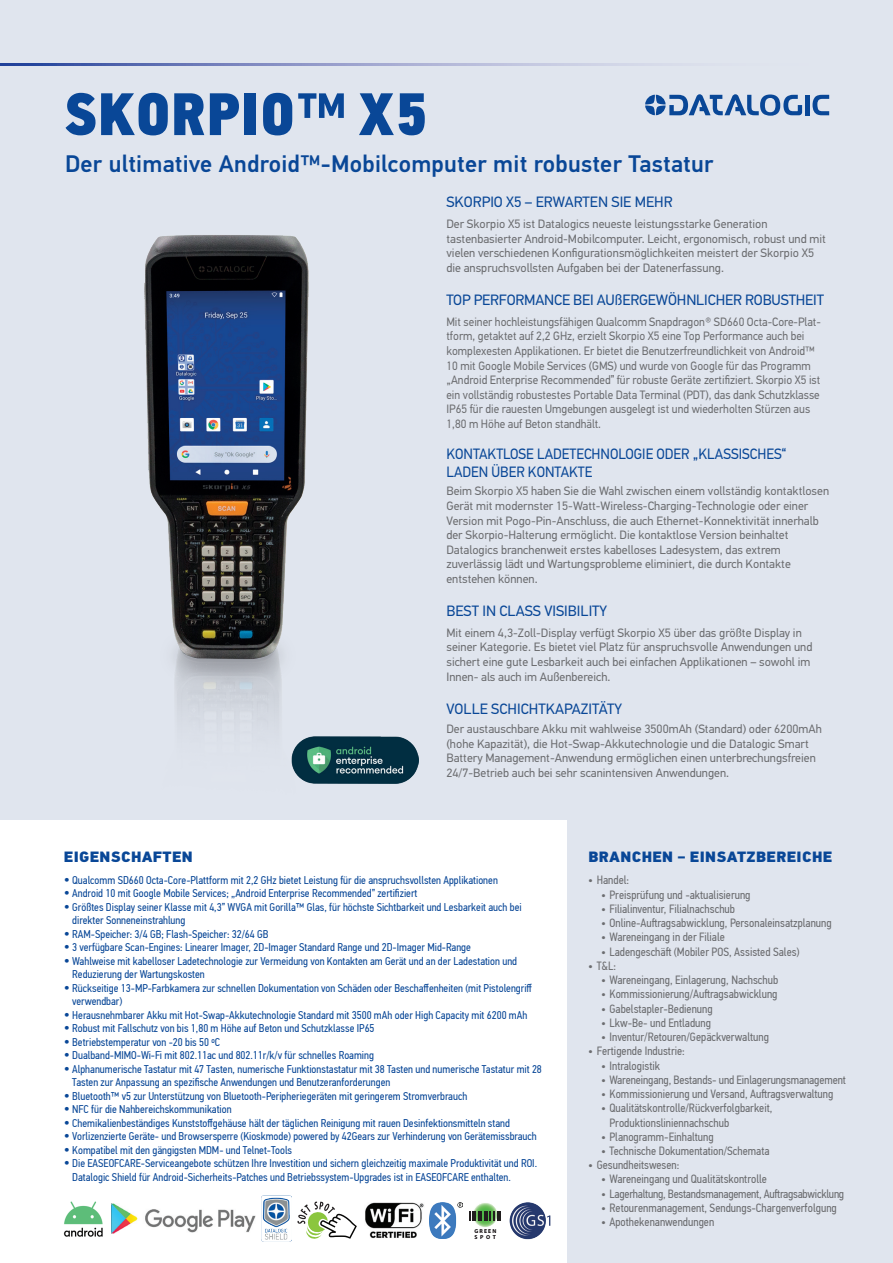
<style>
.page{position:relative;width:893px;height:1263px;background:#fff}
.page>*{position:absolute;margin:0;border:0;box-sizing:border-box;transform-origin:0 0}
.t1{font:60px "PF Din Text Cond Pro X Black";letter-spacing:.01em;color:#094797}
.t2{font:500 24px "PF Din Text Pro";letter-spacing:.01em;color:#094797}
.t3{font:15px "PF Din Text Pro";color:#094797}
.t4{font:15px/18px "PF Din Text Pro";color:#094797;scale:.94 1}
.t5{font:900 15px "PF Din Text Pro";letter-spacing:.02em;color:#094797}
.t6{font:12.15px/14.5px "PF Din Text Pro";color:#6c6d70}
.t7{font:12.15px/14.5px "PF Din Text Pro";color:#6c6d70;scale:.94 1}
.t8{font:12px/14.2px "PF Din Text Cond Pro";color:#6c6d70}
.t9{font:12px "PF Din Text Cond Pro";letter-spacing:-.02em;color:#6c6d70}
.t10{font:11.25px/13.5px "PF Din Text Cond Pro";color:#094797}
.t11{font:700 5.7px/5.7px "Myriad Pro";letter-spacing:.2em;color:#080205}
.s1{font-family:"PF Din Text Cond Pro";font-weight:700}
.s2{font-size:15px}
</style>
<div class="page">
<div style="left:0;top:0;width:893px;height:1262px;background:#e0e5ee"></div>
<svg style="left:0;top:64px;width:652px;height:1px"></svg>
<img style="left:144px;top:235px;width:275px;height:549px">
<div style="left:0;top:820px;width:567px;height:442px;background:#fff"></div>
<div style="left:805px;top:95px;width:5px;height:20px;background:#094797"></div>
<svg style="left:812px;top:95px;width:17px;height:20px"></svg>
<svg style="left:645px;top:94px;width:157px;height:22px"></svg>
<img style="left:429px;top:1203px;width:33px;height:35px">
<img style="left:509px;top:1202px;width:42px;height:38px">
<svg style="left:472px;top:1202px;width:25px;height:25px"></svg>
<svg style="left:469px;top:1211px;width:7px;height:10px"></svg>
<hr style="left:478px;top:1211px;width:4px;height:10px;background:#211e1e">
<hr style="left:484px;top:1211px;width:4px;height:10px;background:#211e1e">
<svg style="left:490px;top:1211px;width:10px;height:10px"></svg>
<img style="left:365px;top:1202px;width:59px;height:36px">
<svg style="left:297px;top:1201px;width:60px;height:38px"></svg>
<img style="left:262px;top:1195px;width:30px;height:46px">
<img style="left:63px;top:1201px;width:40px;height:36px">
<img style="left:112px;top:1204px;width:144px;height:29px">
<h1 class="t1" style="left:64px;top:77px;width:365px">SKORPIO<span class="s1">™</span> X5</h1>
<h2 class="t2" style="left:65px;top:150px;width:650px">Der ultimative Android™-Mobilcomputer mit robuster Tastatur</h2>
<h3 class="t3" style="left:446px;top:193px;width:228px">SKORPIO X5 – ERWARTEN SIE MEHR</h3>
<p class="t6" style="left:446px;top:217px;width:381px">Der Skorpio X5 ist Datalogics neueste leistungsstarke Generation tastenbasierter Android-Mobilcomputer. Leicht, ergonomisch, robust und mit vielen verschiedenen Konfigurationsmöglichkeiten meistert der Skorpio X5 die anspruchsvollsten Aufgaben bei der Datenerfassung.</p>
<h3 class="t3" style="left:446px;top:291px;width:379px">TOP PERFORMANCE BEI AUßERGEWÖHNLICHER ROBUSTHEIT</h3>
<p class="t7" style="left:446px;top:314px;width:400px">Mit seiner hochleistungsfähigen Qualcomm Snapdragon® SD660 Octa-Core-Plat&shy;tform, getaktet auf 2,2 GHz, erzielt Skorpio X5 eine Top Performance auch bei komplexesten Applikationen. Er bietet die Benutzerfreundlichkeit von Android™ 10 mit Google Mobile Services (GMS) und wurde von Google für das Programm „Android Enterprise Recommended” für robuste Geräte zertifiziert. Skorpio X5 ist ein vollständig robustestes Portable Data Terminal (PDT), das dank Schutzklasse IP65 für die rauesten Umgebungen ausgelegt ist und wiederholten Stürzen aus 1,80 m Höhe auf Beton standhält.</p>
<h3 class="t4" style="left:446px;top:445px;width:363px">KONTAKTLOSE LADETECHNOLOGIE ODER „KLASSISCHES“<br>LADEN ÜBER KONTAKTE</h3>
<p class="t6" style="left:446px;top:484px;width:384px">Beim Skorpio X5 haben Sie die Wahl zwischen einem vollständig kontaktlosen Gerät mit modernster 15-Watt-Wireless-Charging-Technologie oder einer Version mit Pogo-Pin-Anschluss, die auch Ethernet-Konnektivität innerhalb der Skorpio-Halterung ermöglicht. Die kontaktlose Version beinhaltet Datalogics branchenweit erstes kabelloses Ladesystem, das extrem zuverlässig lädt und Wartungsprobleme eliminiert, die durch Kontakte entstehen können.</p>
<h3 class="t3" style="left:446px;top:602px;width:162px">BEST IN CLASS VISIBILITY</h3>
<p class="t6" style="left:446px;top:625px;width:367px">Mit einem 4,3-Zoll-Display verfügt Skorpio X5 über das größte Display in seiner Kategorie. Es bietet viel Platz für anspruchsvolle Anwendungen und sichert eine gute Lesbarkeit auch bei einfachen Applikationen – sowohl im Innen- als auch im Außenbereich.</p>
<h3 class="t3" style="left:446px;top:700px;width:177px">VOLLE SCHICHTKAPAZITÄTY</h3>
<p class="t6" style="left:446px;top:722px;width:377px">Der austauschbare Akku mit wahlweise 3500mAh (Standard) oder 6200mAh (hohe Kapazität), die Hot-Swap-Akkutechnologie und die Datalogic Smart Battery Management-Anwendung ermöglichen einen unterbrechungsfreien 24/7-Betrieb auch bei sehr scanintensiven Anwendungen.</p>
<h3 class="t5" style="left:64px;top:847px;width:130px">EIGENSCHAFTEN</h3>
<p class="t10" style="left:64px;top:873px;width:436px"><span class="s2">•</span> Qualcomm SD660 Octa-Core-Plattform mit 2,2 GHz bietet Leistung für die anspruchsvollsten Applikationen</p>
<p class="t10" style="left:64px;top:886px;width:355px"><span class="s2">•</span> Android 10 mit Google Mobile Services; „Android Enterprise Recommended” zertifiziert</p>
<p class="t10" style="left:72px;top:900px;width:451px;text-indent:-9px"><span class="s2">•</span> Größtes Display seiner Klasse mit 4,3” WVGA mit Gorilla™ Glas, für höchste Sichtbarkeit und Lesbarkeit auch bei direkter Sonneneinstrahlung</p>
<p class="t10" style="left:64px;top:927px;width:206px"><span class="s2">•</span> RAM-Speicher: 3/4 GB; Flash-Speicher: 32/64 GB</p>
<p class="t10" style="left:64px;top:940px;width:409px"><span class="s2">•</span> 3 verfügbare Scan-Engines: Linearer Imager, 2D-Imager Standard Range und 2D-Imager Mid-Range</p>
<p class="t10" style="left:72px;top:954px;width:446px;text-indent:-9px"><span class="s2">•</span> Wahlweise mit kabelloser Ladetechnologie zur Vermeidung von Kontakten am Gerät und an der Ladestation und<br>Reduzierung der Wartungskosten</p>
<p class="t10" style="left:72px;top:981px;width:461px;text-indent:-9px"><span class="s2">•</span> Rückseitige 13-MP-Farbkamera zur schnellen Dokumentation von Schäden oder Beschaffenheiten (mit Pistolengriff verwendbar)</p>
<p class="t10" style="left:64px;top:1008px;width:465px"><span class="s2">•</span> Herausnehmbarer Akku mit Hot-Swap-Akkutechnologie Standard mit 3500 mAh oder High Capacity mit 6200 mAh</p>
<p class="t10" style="left:64px;top:1021px;width:312px"><span class="s2">•</span> Robust mit Fallschutz von bis 1,80 m Höhe auf Beton und Schutzklasse IP65</p>
<p class="t10" style="left:64px;top:1035px;width:158px"><span class="s2">•</span> Betriebstemperatur von -20 bis 50 ºC</p>
<p class="t10" style="left:64px;top:1048px;width:312px"><span class="s2">•</span> Dualband-MIMO-Wi-Fi mit 802.11ac und 802.11r/k/v für schnelles Roaming</p>
<p class="t10" style="left:72px;top:1062px;width:471px;text-indent:-9px"><span class="s2">•</span> Alphanumerische Tastatur mit 47 Tasten, numerische Funktionstastatur mit 38 Tasten und numerische Tastatur mit 28<br>Tasten zur Anpassung an spezifische Anwendungen und Benutzeranforderungen</p>
<p class="t10" style="left:64px;top:1089px;width:405px"><span class="s2">•</span> Bluetooth™ v5 zur Unterstützung von Bluetooth-Peripheriegeräten mit geringerem Stromverbrauch</p>
<p class="t10" style="left:64px;top:1102px;width:169px"><span class="s2">•</span> NFC für die Nahbereichskommunikation</p>
<p class="t10" style="left:64px;top:1116px;width:448px"><span class="s2">•</span> Chemikalienbeständiges Kunststoffgehäuse hält der täglichen Reinigung mit rauen Desinfektionsmitteln stand</p>
<p class="t10" style="left:64px;top:1129px;width:474px"><span class="s2">•</span> Vorlizenzierte Geräte- und Browsersperre (Kioskmode) powered by 42Gears zur Verhinderung von Gerätemissbrauch</p>
<p class="t10" style="left:64px;top:1143px;width:230px"><span class="s2">•</span> Kompatibel mit den gängigsten MDM- und Telnet-Tools</p>
<p class="t10" style="left:72px;top:1156px;width:466px;text-indent:-9px"><span class="s2">•</span> Die EASEOFCARE-Serviceangebote schützen Ihre Investition und sichern gleichzeitig maximale Produktivität und ROI.<br>Datalogic Shield für Android-Sicherheits-Patches und Betriebssystem-Upgrades ist in EASEOFCARE enthalten.</p>
<p class="t11" style="left:474px;top:1228px;width:23px">GREEN<br>SPOT</p>
<h3 class="t5" style="left:588px;top:847px;width:245px">BRANCHEN – EINSATZBEREICHE</h3>
<p class="t8" style="left:588px;top:873px;width:42px">• Handel:</p>
<p class="t8" style="left:601px;top:887px;width:151px">• Preisprüfung und -aktualisierung</p>
<p class="t8" style="left:601px;top:901px;width:136px">• Filialinventur, Filialnachschub</p>
<p class="t8" style="left:601px;top:916px;width:232px">• Online-Auftragsabwicklung, Personaleinsatzplanung</p>
<p class="t8" style="left:601px;top:930px;width:125px">• Wareneingang in der Filiale</p>
<p class="t8" style="left:601px;top:944px;width:200px">• Ladengeschäft (Mobiler POS, Assisted Sales)</p>
<p class="t8" style="left:588px;top:958px;width:29px">• T&amp;L:</p>
<p class="t8" style="left:601px;top:973px;width:179px">• Wareneingang, Einlagerung, Nachschub</p>
<p class="t8" style="left:601px;top:987px;width:178px">• Kommissionierung/Auftragsabwicklung</p>
<p class="t8" style="left:601px;top:1001px;width:113px">• Gabelstapler-Bedienung</p>
<p class="t8" style="left:601px;top:1015px;width:112px">• Lkw-Be- und Entladung</p>
<p class="t8" style="left:601px;top:1030px;width:169px">• Inventur/Retouren/Gepäckverwaltung</p>
<p class="t8" style="left:588px;top:1044px;width:98px">• Fertigende Industrie:</p>
<p class="t8" style="left:601px;top:1058px;width:61px">• Intralogistik</p>
<p class="t8" style="left:601px;top:1072px;width:246px">• Wareneingang, Bestands- und Einlagerungsmanagement</p>
<p class="t8" style="left:601px;top:1087px;width:234px">• Kommissionierung und Versand, Auftragsverwaltung</p>
<p class="t8" style="left:609px;top:1101px;width:164px;text-indent:-9px">• Qualitätskontrolle/Rückverfolgbarkeit,<br>Produktionsliniennachschub</p>
<p class="t8" style="left:601px;top:1129px;width:114px">• Planogramm-Einhaltung</p>
<p class="t8" style="left:601px;top:1144px;width:170px">• Technische Dokumentation/Schemata</p>
<p class="t8" style="left:588px;top:1158px;width:93px">• Gesundheitswesen:</p>
<p class="t8" style="left:601px;top:1172px;width:167px">• Wareneingang und Qualitätskontrolle</p>
<p class="t9" style="left:601px;top:1186px;width:245px">• Lagerhaltung, Bestandsmanagement, Auftragsabwicklung</p>
<p class="t8" style="left:601px;top:1201px;width:237px">• Retourenmanagement, Sendungs-Chargenverfolgung</p>
<p class="t8" style="left:601px;top:1215px;width:115px">• Apothekenanwendungen</p>
</div>
